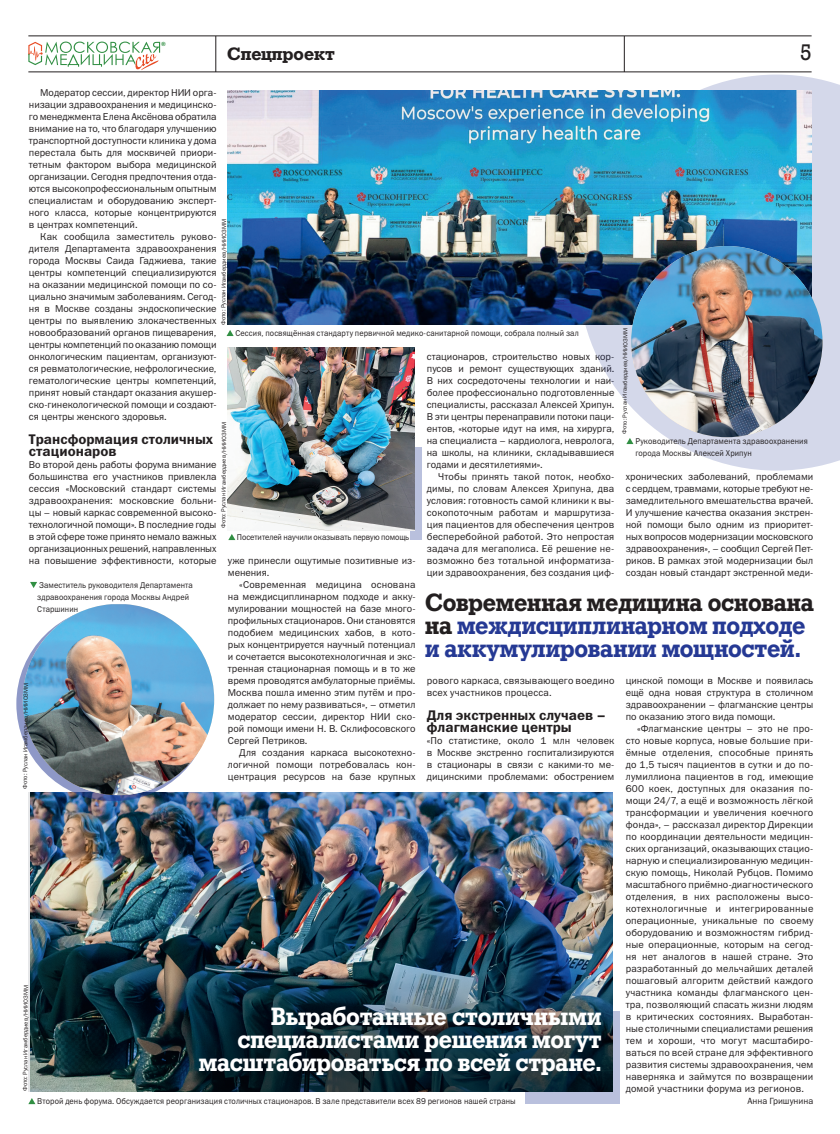
<style>
.page{position:relative;width:840px;height:1134px;background:#fff}
.page>*{position:absolute;margin:0;border:0;box-sizing:border-box;transform-origin:0 0}
.VINOS{font:700 25px/23px "Geo Slb 712 Md BT";letter-spacing:-.005em;color:#253994;scale:.95 1}
.VINOS-2{font:700 25px/23px "Geo Slb 712 Md BT";letter-spacing:-.005em;color:#fff;text-align:right;scale:.95 1}
.t1{font:22.5px "Geo Slb 712 Md BT";color:#231f20}
._01_рубрика{font:700 18px "Geo Slb 712 Md BT";color:#231f20}
._05_PODZAG{font:14px/12px "Franklin Gothic Demi ITC";color:#231f20}
._03_TEXT2{font:10px/12px "Franklin Gothic Book ITC";letter-spacing:.005em;color:#231f20;text-align:justify}
._03_ТХТ{font:10px/12px "Franklin Gothic Book ITC";color:#231f20;text-align:justify}
._03_TEXT2-2{font:9px "Franklin Gothic Book ITC";color:#231f20}
._04_PODPIS_FOTO{font:8.5px/12px "Franklin Gothic Book ITC";letter-spacing:.01em;color:#231f20;scale:.94 1}
._04_PODPIS_FOTO-2{font:8.5px "Franklin Gothic Book ITC";letter-spacing:-.01em;color:#231f20;scale:.94 1}
.FOTO{font:6px "Franklin Gothic Book ITC";color:#231f20}
.t2{font:6px "Franklin Gothic Demi ITC";color:#318f43}
.s1{color:#231f20}
</style>
<div class="page">
<hr style="left:28px;top:36px;width:783px;height:1px;background:#231f20">
<hr style="left:28px;top:72px;width:783px;height:1px;background:#231f20">
<hr style="left:215px;top:36px;width:1px;height:36px;background:#231f20">
<hr style="left:623px;top:36px;width:1px;height:36px;background:#231f20">
<svg style="left:28px;top:42px;width:132px;height:28px"></svg>
<div style="left:525px;top:1012px;width:94px;height:92px;background:linear-gradient(to right,#b9c0dd,#b9c0dd)"></div>
<svg style="left:410px;top:448px;width:11px;height:92px"></svg>
<img style="left:31px;top:792px;width:581px;height:299px">
<svg style="left:578px;top:75px;width:261px;height:396px;fill:#d4d8ea"></svg>
<img style="left:227px;top:90px;width:584px;height:234px">
<svg style="left:226px;top:330px;width:7px;height:6px"></svg>
<svg style="left:28px;top:1098px;width:7px;height:6px"></svg>
<svg style="left:626px;top:438px;width:7px;height:6px"></svg>
<svg style="left:228px;top:534px;width:7px;height:6px"></svg>
<img style="left:630px;top:246px;width:192px;height:191px;border-radius:96px">
<svg style="left:30px;top:582px;width:7px;height:6px"></svg>
<img style="left:227px;top:348px;width:187px;height:183px">
<svg style="left:16px;top:606px;width:195px;height:195px;background:#7e8bbb"></svg>
<img style="left:23px;top:604px;width:191px;height:191px;border-radius:92px">
<p class="t2" style="left:161px;top:40px;width:6px">®</p>
<p class="_01_рубрика" style="left:227px;top:42px;width:109px">Спецпроект</p>
<h2 class="t1" style="left:800px;top:38px;width:13px">5</h2>
<p class="_03_TEXT2" style="left:29px;top:86px;width:189px;text-indent:11px">Модератор сессии, директор НИИ орга&shy;низации здравоохранения и медицинско&shy;го менеджмента Елена Аксёнова обратила внимание на то, что благодаря улучшению транспортной доступности клиника у дома перестала быть для москвичей приори&shy;тетным фактором выбора медицинской организации. Сегодня предпочтения отда&shy;ются высокопрофессиональным опытным специалистам и оборудованию эксперт&shy;ного класса, которые концентрируются в центрах компетенций.</p>
<p class="_03_TEXT2" style="left:29px;top:230px;width:189px;text-indent:11px">Как сообщила заместитель руково&shy;дителя Департамента здравоохранения города Москвы Саида Гаджиева, такие центры компетенций специализируются на оказании медицинской помощи по со&shy;циально значимым заболеваниям. Сегод&shy;ня в Москве созданы эндоскопические центры по выявлению злокачественных новообразований органов пищеварения, центры компетенций по оказанию помощи онкологическим пациентам, организуют&shy;ся ревматологические, нефрологические, гематологические центры компетенций, принят новый стандарт оказания акушер&shy;ско-гинекологической помощи и создают&shy;ся центры женского здоровья.</p>
<p class="_05_PODZAG" style="left:29px;top:434px;width:186px">Трансформация столичных стационаров</p>
<p class="_03_ТХТ" style="left:29px;top:458px;width:189px">Во второй день работы форума внимание</p>
<p class="_03_ТХТ" style="left:29px;top:470px;width:189px">большинства его участников привлекла</p>
<p class="_03_ТХТ" style="left:29px;top:482px;width:189px">сессия «Московский стандарт системы</p>
<p class="_03_ТХТ" style="left:29px;top:494px;width:189px">здравоохранения: московские больни-</p>
<p class="_03_ТХТ" style="left:29px;top:506px;width:189px">цы – новый каркас современной высоко-</p>
<p class="_03_ТХТ" style="left:29px;top:518px;width:189px">технологичной помощи». В последние годы</p>
<p class="_03_ТХТ" style="left:29px;top:530px;width:189px">в этой сфере тоже принято немало важных</p>
<p class="_03_ТХТ" style="left:29px;top:542px;width:189px">организационных решений, направленных</p>
<p class="_03_ТХТ" style="left:29px;top:554px;width:388px">на повышение эффективности, которые уже принесли ощутимые позитивные из-</p>
<p class="_03_ТХТ" style="left:228px;top:566px;width:43px">менения.</p>
<p class="_03_TEXT2" style="left:228px;top:578px;width:189px;text-indent:11px">«Современная медицина основана на междисциплинарном подходе и акку&shy;мулировании мощностей на базе много&shy;профильных стационаров. Они становятся подобием медицинских хабов, в кото&shy;рых концентрируется научный потенциал и сочетается высокотехнологичная и экс&shy;тренная стационарная помощь и в то же время проводятся амбулаторные приёмы.<br>Москва пошла именно этим путём и про&shy;должает по нему развиваться», – отметил модератор сессии, директор НИИ ско&shy;рой помощи имени Н. В. Склифосовского Сергей Петриков.</p>
<p class="_03_TEXT2" style="left:228px;top:746px;width:189px;text-indent:11px">Для создания каркаса высокотехно&shy;логичной помощи потребовалась кон&shy;центрация ресурсов на базе крупных</p>
<p class="FOTO" style="left:219px;top:325px;width:108px;rotate:-89deg">Фото: Руслан Игамбердиев/НИИОЗММ</p>
<p class="FOTO" style="left:620px;top:434px;width:108px;rotate:-89deg">Фото: Руслан Игамбердиев/НИИОЗММ</p>
<p class="_04_PODPIS_FOTO" style="left:235px;top:327px;width:366px">Сессия, посвящённая стандарту первичной медико-санитарной помощи, собрала полный зал</p>
<p class="_03_TEXT2" style="left:426px;top:350px;width:189px">стационаров, строительство новых кор&shy;пусов и ремонт существующих зданий.<br>В них сосредоточены технологии и наи&shy;более профессионально подготовленные специалисты, рассказал Алексей Хрипун.<br>В эти центры перенаправили потоки паци&shy;ентов, «которые идут на имя, на хирурга, на специалиста – кардиолога, невролога, на школы, на клиники, складывавшиеся годами и десятилетиями».</p>
<p class="_03_TEXT2" style="left:426px;top:470px;width:189px;text-indent:11px">Чтобы принять такой поток, необхо&shy;димы, по словам Алексея Хрипуна, два условия: готовность самой клиники к вы&shy;сокопоточным работам и маршрутиза&shy;ция пациентов для обеспечения центров бесперебойной работой. Это непростая задача для мегаполиса. Её решение не&shy;возможно без тотальной информатиза&shy;ции здравоохранения, без создания циф-</p>
<p class="FOTO" style="left:219px;top:528px;width:108px;rotate:-89deg">Фото: Руслан Игамбердиев/НИИОЗММ</p>
<p class="_04_PODPIS_FOTO" style="left:635px;top:435px;width:185px">Руководитель Департамента здравоохранения города Москвы Алексей Хрипун</p>
<p class="_03_ТХТ" style="left:625px;top:470px;width:189px">хронических заболеваний, проблемами с сердцем, травмами, которые требуют не&shy;замедлительного вмешательства врачей.<br>И улучшение качества оказания экстрен&shy;ной помощи было одним из приоритет&shy;ных вопросов модернизации московского здравоохранения», – сообщил Сергей Пет&shy;риков. В рамках этой модернизации был создан новый стандарт экстренной меди-</p>
<p class="_04_PODPIS_FOTO-2" style="left:237px;top:532px;width:185px">Посетителей научили оказывать первую помощь</p>
<p class="_04_PODPIS_FOTO" style="left:37px;top:579px;width:167px">Заместитель руководителя Департамента здравоохранения города Москвы Андрей<br>Старшинин</p>
<p class="VINOS" style="left:425px;top:592px;width:410px"><span class="s1">Современная медицина основана на</span> междисциплинарном подходе и аккумулировании мощностей.</p>
<p class="_03_ТХТ" style="left:625px;top:674px;width:189px">цинской помощи в Москве и появилась ещё одна новая структура в столичном здравоохранении – флагманские центры по оказанию этого вида помощи.</p>
<p class="_03_TEXT2" style="left:625px;top:722px;width:189px;text-indent:11px">«Флагманские центры – это не про&shy;сто новые корпуса, новые большие при&shy;ёмные отделения, способные принять до 1,5 тысяч пациентов в сутки и до по&shy;лумиллиона пациентов в год, имеющие 600 коек, доступных для оказания по&shy;мощи 24/7, а ещё и возможность лёгкой трансформации и увеличения коечного фонда», – рассказал директор Дирекции по координации деятельности медицин&shy;ских организаций, оказывающих стацио&shy;нарную и специализированную медицин&shy;скую помощь, Николай Рубцов. Помимо масштабного приёмно-диагностического отделения, в них расположены высо&shy;котехнологичные и интегрированные операционные, уникальные по своему оборудованию и возможностям гибрид&shy;ные операционные, которым на сегод&shy;ня нет аналогов в нашей стране. Это разработанный до мельчайших деталей пошаговый алгоритм действий каждого участника команды флагманского цен&shy;тра, позволяющий спасать жизни людям в критических состояниях. Выработан&shy;ные столичными специалистами решения тем и хороши, что могут масштабиро&shy;ваться по всей стране для эффективного развития системы здравоохранения, чем наверняка и займутся по возвращении домой участники форума из регионов.</p>
<p class="_03_TEXT2-2" style="left:747px;top:1095px;width:67px">Анна Гришунина</p>
<p class="_03_TEXT2" style="left:426px;top:674px;width:189px">рового каркаса, связывающего воедино всех участников процесса.</p>
<p class="_05_PODZAG" style="left:426px;top:710px;width:180px">Для экстренных случаев – флагманские центры</p>
<p class="_03_ТХТ" style="left:426px;top:734px;width:189px">«По статистике, около 1 млн человек в Москве экстренно госпитализируются в стационары в связи с какими-то ме&shy;дицинскими проблемами: обострением</p>
<p class="FOTO" style="left:21px;top:789px;width:108px;rotate:-89deg">Фото: Руслан Игамбердиев/НИИОЗММ</p>
<p class="FOTO" style="left:21px;top:1091px;width:108px;rotate:-89deg">Фото: Руслан Игамбердиев/НИИОЗММ</p>
<p class="VINOS-2" style="left:199px;top:1006px;width:425px">Выработанные столичными специалистами решения могут масштабироваться по всей стране.</p>
<p class="_04_PODPIS_FOTO" style="left:37px;top:1095px;width:510px">Второй день форума. Обсуждается реорганизация столичных стационаров. В зале представители всех 89 регионов нашей страны</p>
</div>
